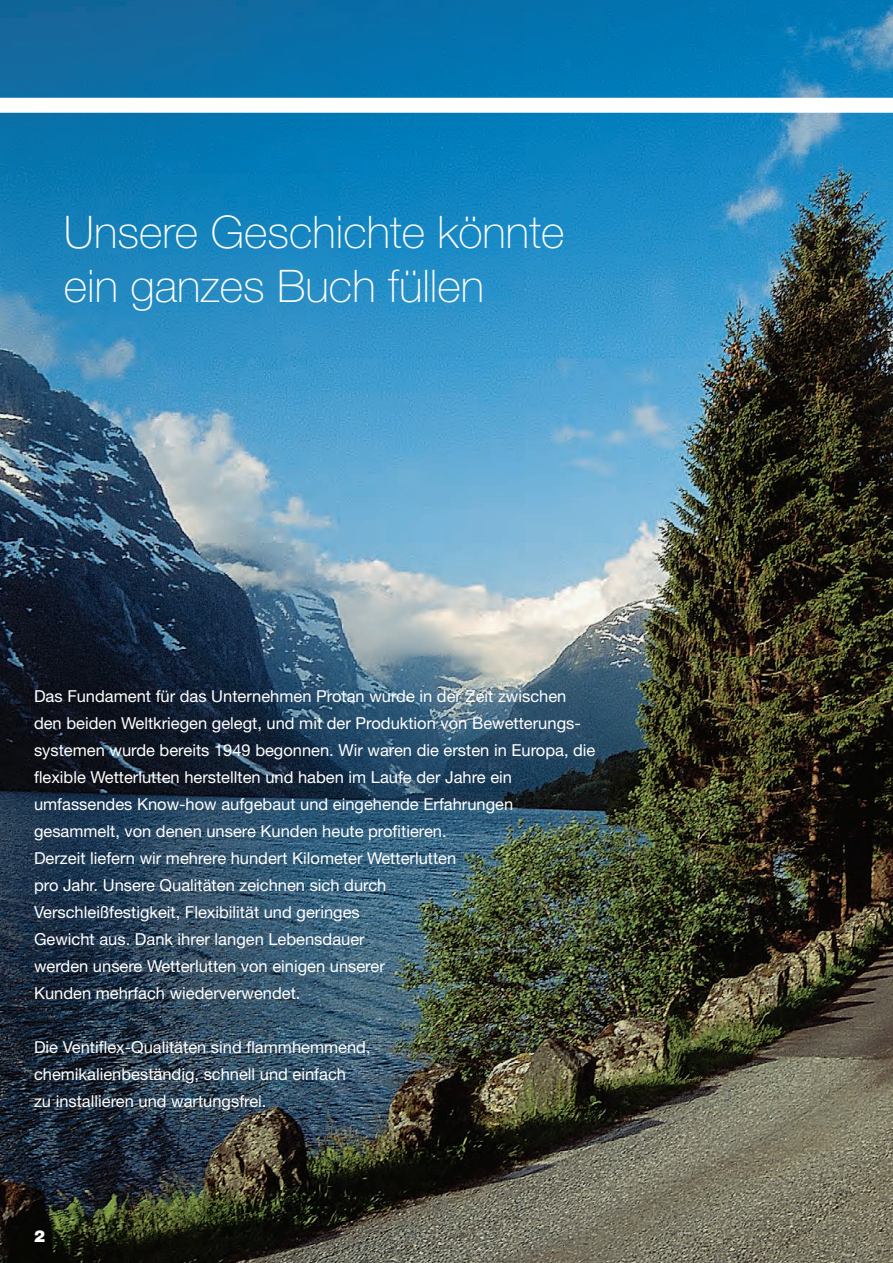
<style>
.page{position:relative;width:893px;height:1263px;background:#fff}
.page>*{position:absolute;margin:0;border:0;box-sizing:border-box;transform-origin:0 0}
.t1{font:100 45px/54px "Helvetica Neue";color:#fff}
.t2{font:16.5px/27px "Helvetica Neue";color:#fff}
.t3{font:900 16.5px "Helvetica Neue";color:#fff}
</style>
<div class="page">
<img style="left:0;top:0;width:893px;height:1263px">
<div style="left:0;top:98px;width:893px;height:15px;background:#fff"></div>
<h1 class="t1" style="left:64px;top:209px;width:502px">Unsere Geschichte könnte ein ganzes Buch füllen</h1>
<p class="t2" style="left:34px;top:684px;width:563px">Das Fundament für das Unternehmen Protan wurde in der Zeit zwischen den beiden Weltkriegen gelegt, und mit der Produktion von Bewetterungs&shy;systemen wurde bereits 1949 begonnen. Wir waren die ersten in Europa, die flexible Wetterlutten herstellten und haben im Laufe der Jahre ein umfassendes Know-how aufgebaut und eingehende Erfahrungen gesammelt, von denen unsere Kunden heute profitieren.<br>Derzeit liefern wir mehrere hundert Kilometer Wetterlutten<br>pro Jahr. Unsere Qualitäten zeichnen sich durch<br>Verschleißfestigkeit, Flexibilität und geringes<br>Gewicht aus. Dank ihrer langen Lebensdauer<br>werden unsere Wetterlutten von einigen unserer<br>Kunden mehrfach wiederverwendet.</p>
<p class="t2" style="left:34px;top:1035px;width:338px">Die Ventiflex-Qualitäten sind flammhemmend, chemikalienbeständig, schnell und einfach<br>zu installieren und wartungsfrei.</p>
<p class="t3" style="left:34px;top:1230px;width:13px">2</p>
</div>
